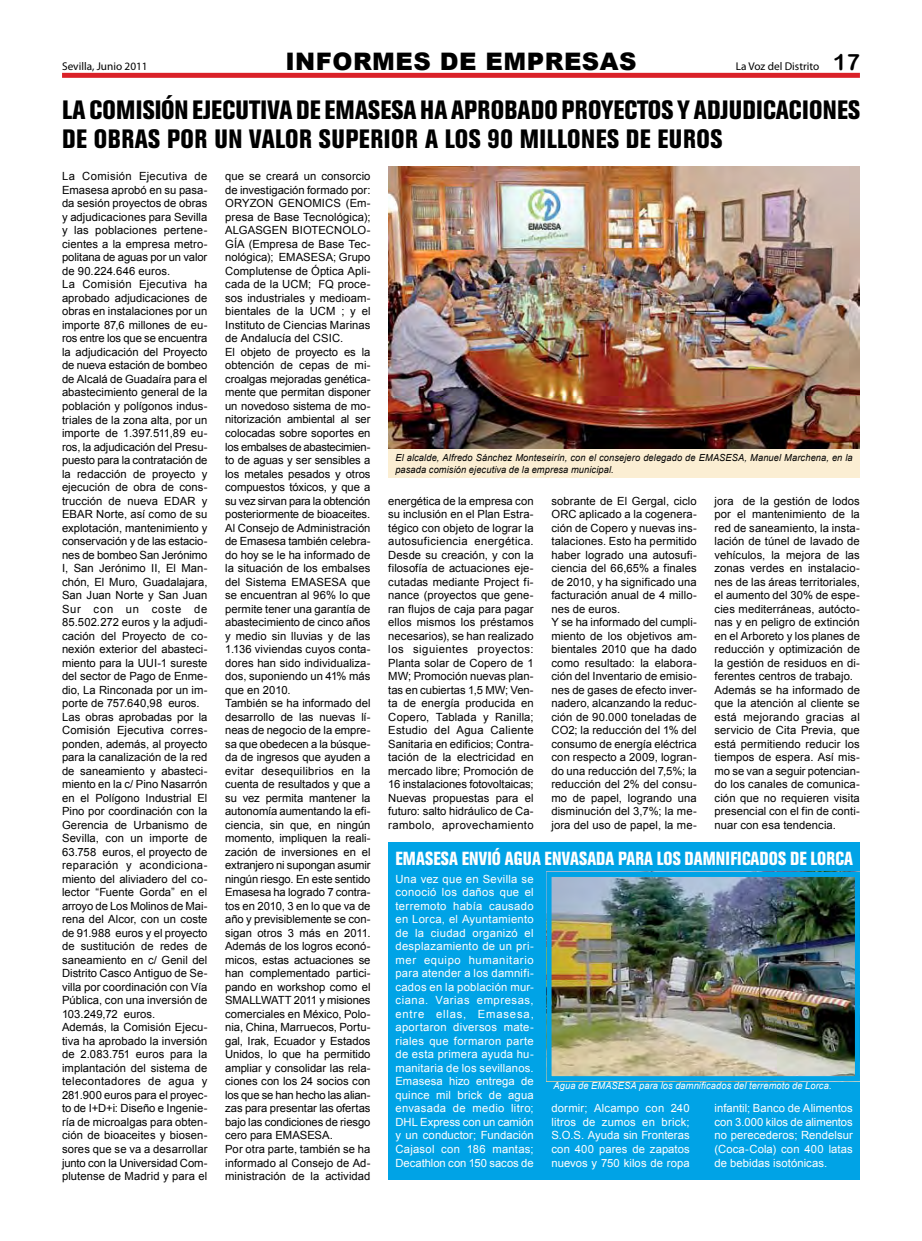
<style>
.page{position:relative;width:922px;height:1241px;background:#fff}
.page>*{position:absolute;margin:0;border:0;box-sizing:border-box;transform-origin:0 0}
.t1{font:800 condensed 26.25px/28.8px "Akzidenz Grotesk BE";letter-spacing:.01em;color:#000;scale:.95 1}
.t2{font:900 24.12px "Arial";letter-spacing:.02em;color:#000}
.t3{font:800 condensed 18.75px "Akzidenz Grotesk BE";letter-spacing:.01em;color:#fff;scale:.9 1}
.t4{font:11.25px/13.5px "Arial";letter-spacing:.005em;color:#000}
.t5{font:11.25px/13.5px "Arial";letter-spacing:.01em;color:#fff;text-align:justify}
.t6{font:11.25px "Myriad Pro";color:#000}
.t7{font:italic 9.75px/11.8px "Arial";letter-spacing:.01em;color:#000;scale:.95 1}
.t8{font:italic 9.75px "Arial";letter-spacing:.01em;color:#fff;scale:.95 1}
.s1{font-family:"Arial Rounded MT Bold";font-size:22.5px}
</style>
<div class="page">
<div style="left:62px;top:73px;width:797px;height:5px;background:#da2128"></div>
<img style="left:388px;top:167px;width:471px;height:282px">
<div style="left:388px;top:449px;width:471px;height:28px;background:#fbeed3"></div>
<div style="left:388px;top:842px;width:471px;height:337px;background:#00a3e6"></div>
<img style="left:552px;top:877px;width:301px;height:197px">
<div style="left:546px;top:871px;width:313px;height:209px;border:5px solid #00a3e6"></div>
<p class="t6" style="left:62px;top:59px;width:87px">Sevilla, Junio 2011</p>
<h2 class="t2" style="left:285px;top:44px;width:352px">INFORMES DE EMPRESAS</h2>
<p class="t6" style="left:735px;top:59px;width:125px">La Voz del Distrito <span class="s1">17</span></p>
<h1 class="t1" style="left:62px;top:96px;width:841px">LA COMISIÓN EJECUTIVA DE EMASESA HA APROBADO PROYECTOS Y ADJUDICACIONES<br>DE OBRAS POR UN VALOR SUPERIOR A LOS 90 MILLONES DE EUROS</h1>
<p class="t4" style="left:62px;top:170px;width:147px">La Comisión Ejecutiva de<br>Emasesa aprobó en su pasa&shy;da sesión proyectos de obras y adjudicaciones para Sevilla y las poblaciones pertene&shy;cientes a la empresa metro&shy;politana de aguas por un valor de 90.224.646 euros.<br>La Comisión Ejecutiva ha aprobado adjudicaciones de obras en instalaciones por un importe 87,6 millones de eu&shy;ros entre los que se encuentra la adjudicación del Proyecto de nueva estación de bombeo de Alcalá de Guadaíra para el abastecimiento general de la población y polígonos indus&shy;triales de la zona alta, por un importe de 1.397.511,89 eu&shy;ros, la adjudicación del Presu&shy;puesto para la contratación de la redacción de proyecto y ejecución de obra de cons&shy;trucción de nueva EDAR y<br>EBAR Norte, así como de su explotación, mantenimiento y conservación y de las estacio&shy;nes de bombeo San Jerónimo<br>I, San Jerónimo II, El Man&shy;chón, El Muro, Guadalajara,<br>San Juan Norte y San Juan<br>Sur con un coste de<br>85.502.272 euros y la adjudi&shy;cación del Proyecto de co&shy;nexión exterior del abasteci&shy;miento para la UUI-1 sureste del sector de Pago de Enme&shy;dio, La Rinconada por un im&shy;porte de 757.640,98 euros.<br>Las obras aprobadas por la<br>Comisión Ejecutiva corres&shy;ponden, además, al proyecto para la canalización de la red de saneamiento y abasteci&shy;miento en la c/ Pino Nasarrón en el Polígono Industrial El<br>Pino por coordinación con la<br>Gerencia de Urbanismo de<br>Sevilla, con un importe de<br>63.758 euros, el proyecto de reparación y acondiciona&shy;miento del aliviadero del co&shy;lector “Fuente Gorda” en el arroyo de Los Molinos de Mai&shy;rena del Alcor, con un coste de 91.988 euros y el proyecto de sustitución de redes de saneamiento en c/ Genil del<br>Distrito Casco Antiguo de Se&shy;villa por coordinación con Vía<br>Pública, con una inversión de<br>103.249,72 euros.<br>Además, la Comisión Ejecu&shy;tiva ha aprobado la inversión de 2.083.751 euros para la implantación del sistema de telecontadores de agua y<br>281.900 euros para el proyec&shy;to de I+D+i: Diseño e Ingenie&shy;ría de microalgas para obten&shy;ción de bioaceites y biosen&shy;sores que se va a desarrollar junto con la Universidad Com&shy;plutense de Madrid y para el</p>
<p class="t4" style="left:225px;top:170px;width:147px">que se creará un consorcio de investigación formado por:<br>ORYZON GENOMICS (Em&shy;presa de Base Tecnológica);<br>ALGASGEN BIOTECNOLO-<br>GÍA (Empresa de Base Tec&shy;nológica); EMASESA; Grupo<br>Complutense de Óptica Apli&shy;cada de la UCM; FQ proce&shy;sos industriales y medioam&shy;bientales de la UCM ; y el<br>Instituto de Ciencias Marinas de Andalucía del CSIC.<br>El objeto de proyecto es la obtención de cepas de mi&shy;croalgas mejoradas genética&shy;mente que permitan disponer un novedoso sistema de mo&shy;nitorización ambiental al ser colocadas sobre soportes en los embalses de abastecimien&shy;to de aguas y ser sensibles a los metales pesados y otros compuestos tóxicos, y que a su vez sirvan para la obtención posteriormente de bioaceites.<br>Al Consejo de Administración de Emasesa también celebra&shy;do hoy se le ha informado de la situación de los embalses del Sistema EMASESA que se encuentran al 96% lo que permite tener una garantía de abastecimiento de cinco años y medio sin lluvias y de las<br>1.136 viviendas cuyos conta&shy;dores han sido individualiza&shy;dos, suponiendo un 41% más que en 2010.<br>También se ha informado del desarrollo de las nuevas lí&shy;neas de negocio de la empre&shy;sa que obedecen a la búsque&shy;da de ingresos que ayuden a evitar desequilibrios en la cuenta de resultados y que a su vez permita mantener la autonomía aumentando la efi&shy;ciencia, sin que, en ningún momento, impliquen la reali&shy;zación de inversiones en el extranjero ni supongan asumir ningún riesgo. En este sentido<br>Emasesa ha logrado 7 contra&shy;tos en 2010, 3 en lo que va de año y previsiblemente se con&shy;sigan otros 3 más en 2011.<br>Además de los logros econó&shy;micos, estas actuaciones se han complementado partici&shy;pando en workshop como el<br>SMALLWATT 2011 y misiones comerciales en México, Polo&shy;nia, China, Marruecos, Portu&shy;gal, Irak, Ecuador y Estados<br>Unidos, lo que ha permitido ampliar y consolidar las rela&shy;ciones con los 24 socios con los que se han hecho las alian&shy;zas para presentar las ofertas bajo las condiciones de riesgo cero para EMASESA.<br>Por otra parte, también se ha informado al Consejo de Ad&shy;ministración de la actividad</p>
<p class="t7" style="left:395px;top:452px;width:483px">El alcalde, Alfredo Sánchez Monteseirín, con el consejero delegado de EMASESA, Manuel Marchena, en la pasada comisión ejecutiva de la empresa municipal.</p>
<p class="t4" style="left:551px;top:494px;width:147px">sobrante de El Gergal, ciclo<br>ORC aplicado a la cogenera&shy;ción de Copero y nuevas ins&shy;talaciones. Esto ha permitido haber logrado una autosufi&shy;ciencia del 66,65% a finales de 2010, y ha significado una facturación anual de 4 millo&shy;nes de euros.<br>Y se ha informado del cumpli&shy;miento de los objetivos am&shy;bientales 2010 que ha dado como resultado: la elabora&shy;ción del Inventario de emisio&shy;nes de gases de efecto inver&shy;nadero, alcanzando la reduc&shy;ción de 90.000 toneladas de<br>CO2; la reducción del 1% del consumo de energía eléctrica con respecto a 2009, logran&shy;do una reducción del 7,5%; la reducción del 2% del consu&shy;mo de papel, logrando una disminución del 3,7%; la me&shy;jora del uso de papel, la me-</p>
<p class="t4" style="left:714px;top:494px;width:147px">jora de la gestión de lodos por el mantenimiento de la red de saneamiento, la insta&shy;lación de túnel de lavado de vehículos, la mejora de las zonas verdes en instalacio&shy;nes de las áreas territoriales, el aumento del 30% de espe&shy;cies mediterráneas, autócto&shy;nas y en peligro de extinción en el Arboreto y los planes de reducción y optimización de la gestión de residuos en di&shy;ferentes centros de trabajo.<br>Además se ha informado de que la atención al cliente se está mejorando gracias al servicio de Cita Previa, que está permitiendo reducir los tiempos de espera. Así mis&shy;mo se van a seguir potencian&shy;do los canales de comunica&shy;ción que no requieren visita presencial con el fin de conti&shy;nuar con esa tendencia.</p>
<p class="t4" style="left:388px;top:494px;width:147px;text-align:justify">energética de la empresa con su inclusión en el Plan Estra&shy;tégico con objeto de lograr la autosuficiencia energética.<br>Desde su creación, y con la filosofía de actuaciones eje&shy;cutadas mediante Project fi&shy;nance (proyectos que gene&shy;ran flujos de caja para pagar ellos mismos los préstamos necesarios), se han realizado los siguientes proyectos:<br>Planta solar de Copero de 1<br>MW; Promoción nuevas plan&shy;tas en cubiertas 1,5 MW; Ven&shy;ta de energía producida en Copero, Tablada y Ranilla; Estudio del Agua Caliente Sanitaria en edificios; Contra&shy;tación de la electricidad en mercado libre; Promoción de 16 instalaciones fotovoltaicas; Nuevas propuestas para el futuro: salto hidráulico de Ca&shy;rambolo, aprovechamiento</p>
<h3 class="t3" style="left:395px;top:847px;width:509px">EMASESA ENVIÓ AGUA ENVASADA PARA LOS DAMNIFICADOS DE LORCA</h3>
<p class="t5" style="left:395px;top:872px;width:140px">Una vez que en Sevilla se conoció los daños que el terremoto había causado en Lorca, el Ayuntamiento de la ciudad organizó el desplazamiento de un pri&shy;mer equipo humanitario para atender a los damnifi&shy;cados en la población mur&shy;ciana. Varias empresas, entre ellas, Emasesa, aportaron diversos mate&shy;riales que formaron parte de esta primera ayuda hu&shy;manitaria de los sevillanos.<br>Emasesa hizo entrega de quince mil brick de agua envasada de medio litro; DHL Express con un camión y un conductor; Fundación Cajasol con 186 mantas; Decathlon con 150 sacos de</p>
<p class="t8" style="left:553px;top:1079px;width:294px">Agua de EMASESA para los damnificados del terremoto de Lorca.</p>
<p class="t5" style="left:551px;top:1101px;width:140px">dormir; Alcampo con 240 litros de zumos en brick; S.O.S. Ayuda sin Fronteras con 400 pares de zapatos nuevos y 750 kilos de ropa</p>
<p class="t5" style="left:714px;top:1101px;width:140px">infantil; Banco de Alimentos con 3.000 kilos de alimentos no perecederos; Rendelsur (Coca-Cola) con 400 latas de bebidas isotónicas.</p>
</div>
